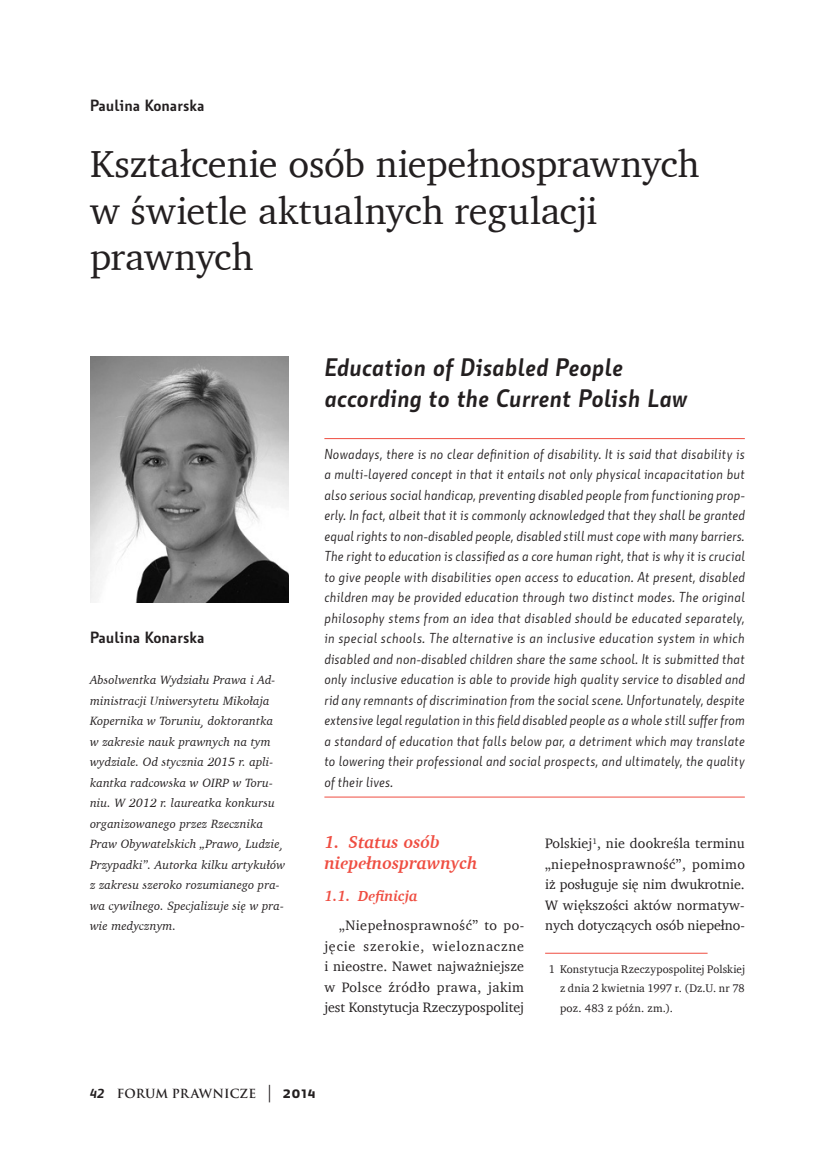
<style>
.page{position:relative;width:820px;height:1168px;background:#fff}
.page>*{position:absolute;margin:0;border:0;box-sizing:border-box;transform-origin:0 0}
.t1{font:38.5px/46.2px "Charter";letter-spacing:-.005em;color:#231f20}
.t2{font:italic 700 24.5px/31.5px "Botanika";letter-spacing:-.005em;color:#231f20}
.t3{font:italic 700 17.5px/20.5px "Charter";color:#ef4d41}
.t4{font:700 15.75px "Botanika";color:#231f20}
.t5{font:italic 700 14.88px "Charter";color:#ef4d41}
.t6{font:italic 14px/20.5px "Botanika Lite";letter-spacing:.015em;color:#231f20;text-align:justify}
.t7{font:14px/20.5px "Charter";color:#231f20;text-align:justify}
.t8{font:italic 12.25px/20.5px "Charter";letter-spacing:.01em;color:#231f20}
.t9{font:700 12.25px "Trajan Pro";letter-spacing:.01em;color:#231f20}
.t10{font:11.38px/19.6px "Charter";letter-spacing:.015em;color:#231f20;text-align:justify}
.s1{font-family:"Botanika";font-weight:800;font-style:italic;font-size:12.6px}
.s2{font-weight:400;font-size:17.5px}
.s3{font-family:"Botanika Bold SC";font-weight:400;font-size:17.5px}
</style>
<div class="page">
<hr style="left:545px;top:952px;width:163px;height:1px;background:#ef4d41">
<img style="left:90px;top:356px;width:198px;height:246px">
<hr style="left:324px;top:438px;width:421px;height:1px;background:#ef4d41">
<hr style="left:324px;top:796px;width:421px;height:1px;background:#ef4d41">
<p class="t4" style="left:90px;top:95px;width:116px">Paulina Konarska</p>
<h1 class="t1" style="left:90px;top:140px;width:611px">Kształcenie osób niepełnosprawnych w świetle aktualnych regulacji prawnych</h1>
<p class="t4" style="left:90px;top:628px;width:116px">Paulina Konarska</p>
<p class="t8" style="left:90px;top:669px;width:197px">Absolwentka Wydziału Prawa i Ad&shy;ministracji Uniwersytetu Mikołaja Kopernika w Toruniu, doktorantka<br>w zakresie nauk prawnych na tym wydziale. Od stycznia 2015 r. apli&shy;kantka radcowska w OIRP w Toru&shy;niu. W 2012 r. laureatka konkursu organizowanego przez Rzecznika Praw Obywatelskich „Prawo, Ludzie, Przypadki”. Autorka kilku artykułów z zakresu szeroko rozumianego pra&shy;wa cywilnego. Specjalizuje się w pra&shy;wie medycznym.</p>
<h2 class="t2" style="left:324px;top:351px;width:365px">Education of Disabled People according to the Current Polish Law</h2>
<p class="t6" style="left:324px;top:444px;width:422px">Nowadays, there is no clear definition of disability. It is said that disability is a multi-layered concept in that it entails not only physical incapacitation but also serious social handicap, preventing disabled people from functioning prop&shy;erly. In fact, albeit that it is commonly acknowledged that they shall be granted equal rights to non-disabled people, disabled still must cope with many barriers.<br>The right to education is classified as a core human right, that is why it is crucial to give people with disabilities open access to education. At present, disabled children may be provided education through two distinct modes. The original philosophy stems from an idea that disabled should be educated separately, in special schools. The alternative is an inclusive education system in which disabled and non-disabled children share the same school. It is submitted that only inclusive education is able to provide high quality service to disabled and rid any remnants of discrimination from the social scene. Unfortunately, despite extensive legal regulation in this field disabled people as a whole still suffer from a standard of education that falls below par, a detriment which may translate to lowering their professional and social prospects, and ultimately, the quality of their lives.</p>
<p class="t3" style="left:324px;top:831px;width:155px">1. Status osób niepełnosprawnych</p>
<p class="t5" style="left:324px;top:883px;width:95px">1.1. Definicja</p>
<p class="t7" style="left:324px;top:914px;width:201px;text-indent:15px">„Niepełnosprawność” to po&shy;jęcie szerokie, wieloznaczne i nieostre. Nawet najważniejsze w Polsce źródło prawa, jakim jest Konstytucja Rzeczypospolitej</p>
<p class="t7" style="left:545px;top:832px;width:201px">Polskiej<sup>1</sup>, nie dookreśla terminu „niepełnosprawność”, pomimo iż posługuje się nim dwukrotnie.<br>W większości aktów normatyw&shy;nych dotyczących osób niepełno-</p>
<p class="t10" style="left:560px;top:958px;width:187px;text-indent:-11px">1 Konstytucja Rzeczypospolitej Polskiej z dnia 2 kwietnia 1997 r. (Dz.U. nr 78 poz. 483 z późn. zm.).</p>
<p class="t9" style="left:90px;top:1086px;width:227px"><span class="s1">42</span> FORUM PRAWNICZE <span class="s2">|</span> <span class="s3">2014</span></p>
</div>
